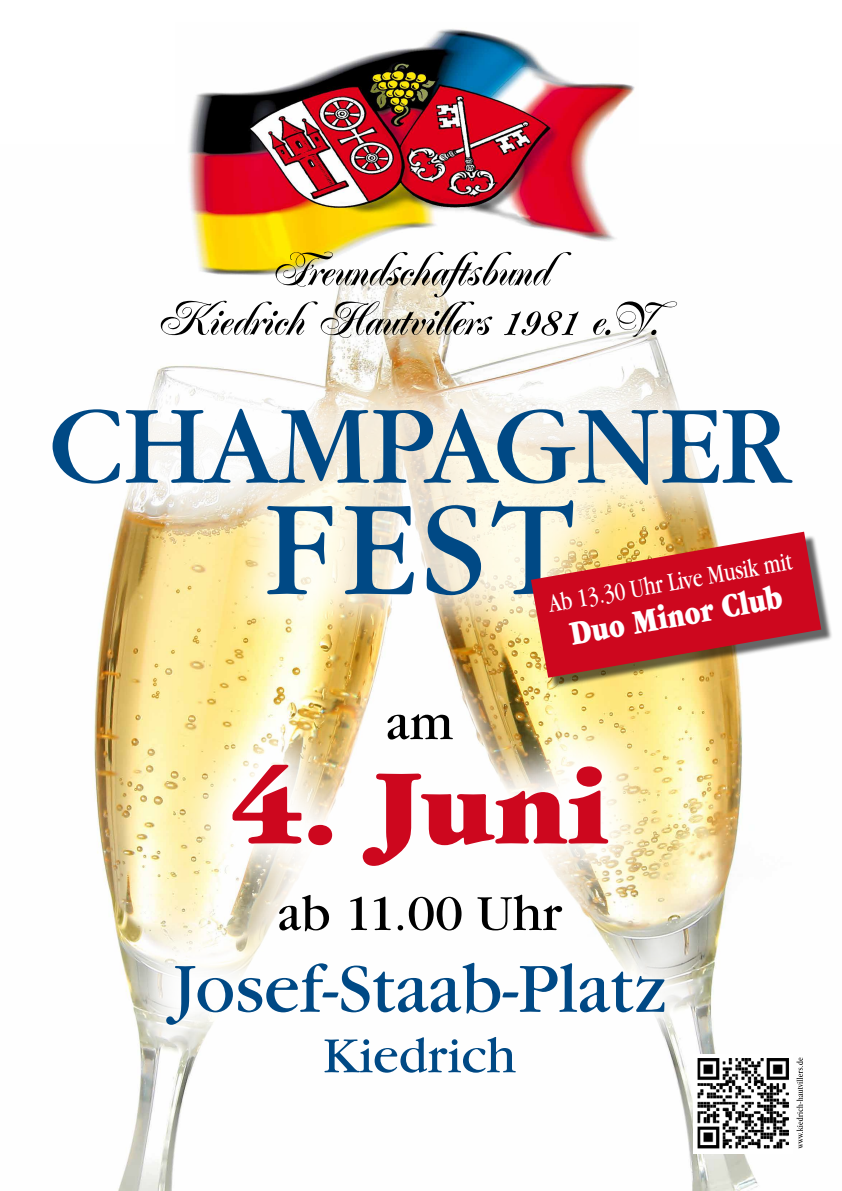
<style>
.page{position:relative;width:842px;height:1191px;background:#fff}
.page>*{position:absolute;margin:0;border:0;box-sizing:border-box;transform-origin:0 0}
.t1{font:140.85px "Garamond";color:#004985}
.t2{font:116.2px "Garamond";color:#004985}
.t3{font:900 111.95px "Garamond";color:#cd071e}
.t4{font:73.25px "Garamond";color:#004985}
.t5{font:52.8px "Garamond";color:#000}
.t6{font:52.5px "Garamond";color:#000}
.t7{font:52.5px "Garamond";color:#004985}
.t8{font:900 35.3px "Garamond";color:#fff;scale:.75 1}
.t9{font:27.1px "Garamond";color:#fff;scale:.75 1}
</style>
<div class="page">
<img style="left:94px;top:652px;width:706px;height:539px">
<img style="left:101px;top:652px;width:630px;height:487px">
<div style="left:0;top:352px;width:842px;height:300px;background:#fff;opacity:.8"></div>
<div style="left:21px;top:240px;width:800px;height:122px;background:#fff"></div>
<img style="left:188px;top:29px;width:447px;height:222px">
<svg style="left:160px;top:251px;width:418px;height:87px"></svg>
<svg style="left:593px;top:319px;width:17px;height:16px"></svg>
<svg style="left:616px;top:301px;width:61px;height:36px"></svg>
<div style="left:534px;top:534px;width:298px;height:155px;background:#000;opacity:.6"></div>
<svg style="left:531px;top:531px;width:290px;height:146px;background:#d14b48"></svg>
<img style="left:693px;top:1054px;width:99px;height:99px">
<svg style="left:796px;top:1057px;width:7px;height:91px"></svg>
<h2 class="t2" style="left:49px;top:385px;width:743px">CHAMPAGNER</h2>
<h1 class="t1" style="left:265px;top:476px;width:311px">FEST</h1>
<p class="t9" style="left:546px;top:590px;width:331px;rotate:-10deg">Ab 13.30 Uhr Live Musik mit</p>
<h3 class="t8" style="left:567px;top:615px;width:288px;rotate:-10deg">Duo Minor Club</h3>
<h3 class="t5" style="left:386px;top:695px;width:69px">am</h3>
<h3 class="t3" style="left:231px;top:747px;width:379px">4. Juni</h3>
<h3 class="t6" style="left:278px;top:886px;width:285px">ab 11.00 Uhr</h3>
<h3 class="t4" style="left:173px;top:950px;width:495px">Josef-Staab-Platz</h3>
<h3 class="t7" style="left:323px;top:1028px;width:195px">Kiedrich</h3>
</div>
